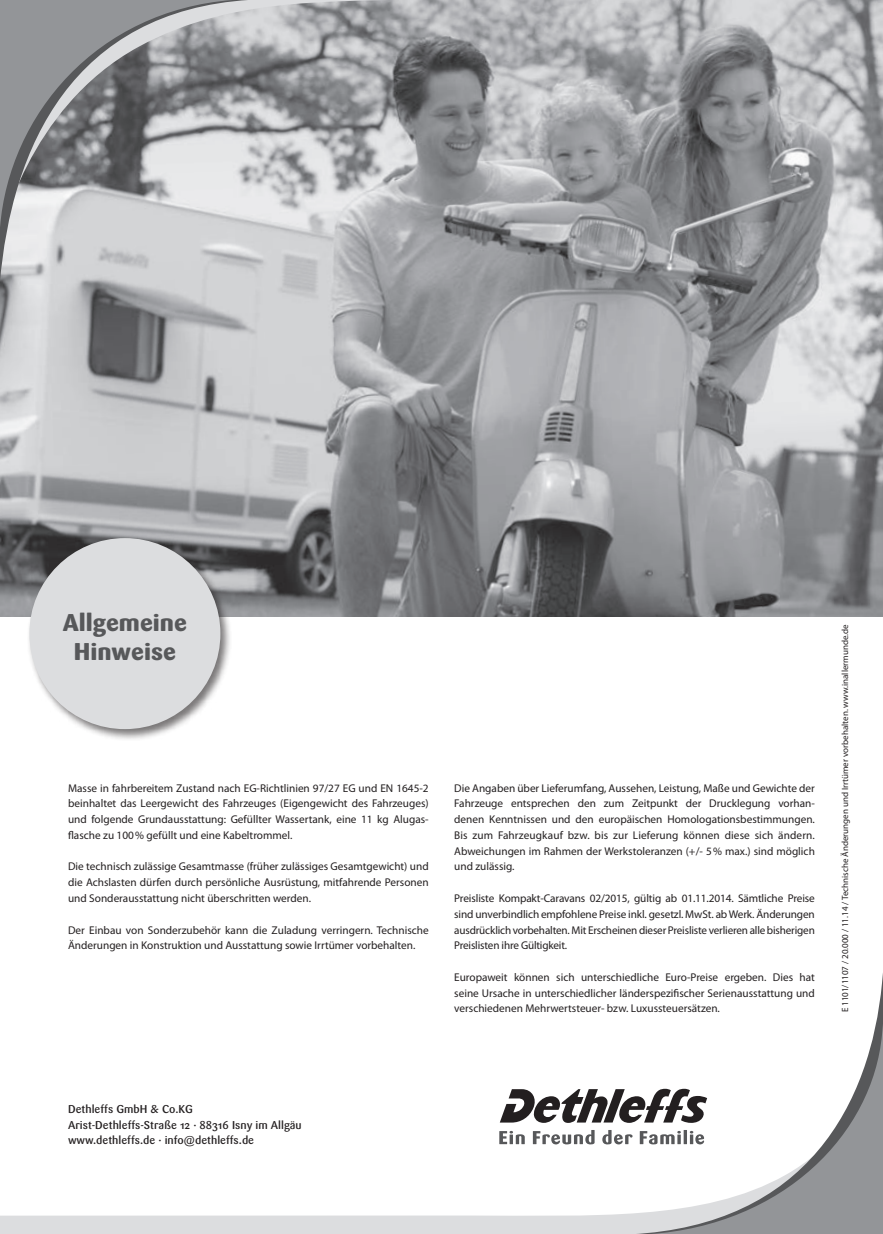
<style>
.page{position:relative;width:883px;height:1234px;background:#fff}
.page>*{position:absolute;margin:0;border:0;box-sizing:border-box;transform-origin:0 0}
.t1{font:800 24px/28.8px "Sari OT";color:#57585a;text-align:center}
.t2{font:11.25px/15.8px "Myriad Pro";color:#231f20;text-align:justify}
.t3{font:500 11.25px/15.8px "Sari OT";color:#231f20}
.t4{font:9px "Myriad Pro";color:#231f20}
</style>
<div class="page">
<img style="left:0;top:238px;width:882px;height:378px">
<div style="left:26px;top:535px;width:206px;height:205px;background:#231f20;opacity:.6"></div>
<div style="left:29px;top:538px;width:191px;height:191px;background:#dcdddf;border-radius:50%"></div>
<svg style="left:551px;top:0;width:331px;height:238px;background:#9e9fa2"></svg>
<svg style="left:0;top:432px;width:542px;height:13px;background:#b0b1b3"></svg>
<svg style="left:0;top:0;width:551px;height:432px;background:#abacae"></svg>
<div style="left:0;top:1215px;width:197px;height:18px;background:#dcdddf"></div>
<svg style="left:197px;top:984px;width:685px;height:249px"></svg>
<svg style="left:499px;top:1130px;width:25px;height:13px"></svg>
<svg style="left:532px;top:1129px;width:62px;height:15px"></svg>
<svg style="left:602px;top:1129px;width:30px;height:15px"></svg>
<svg style="left:639px;top:1130px;width:41px;height:14px"></svg>
<hr style="left:683px;top:1129px;width:3px;height:14px;background:#57585a">
<svg style="left:689px;top:1130px;width:15px;height:14px"></svg>
<svg style="left:499px;top:1088px;width:208px;height:34px"></svg>
<h1 class="t1" style="left:63px;top:607px;width:126px">Allgemeine<br>Hinweise</h1>
<p class="t2" style="left:68px;top:780px;width:362px">Masse in fahrbereitem Zustand nach EG-Richtlinien 97/27 EG und EN 1645-2 beinhaltet das Leergewicht des Fahrzeuges (Eigengewicht des Fahrzeuges) und folgende Grundausstattung: Gefüllter Wassertank, eine 11 kg Alugas&shy;flasche zu 100% gefüllt und eine Kabeltrommel.</p>
<p class="t2" style="left:68px;top:858px;width:362px">Die technisch zulässige Gesamtmasse (früher zulässiges Gesamtgewicht) und die Achslasten dürfen durch persönliche Ausrüstung, mitfahrende Personen und Sonderausstattung nicht überschritten werden.</p>
<p class="t2" style="left:68px;top:921px;width:362px">Der Einbau von Sonderzubehör kann die Zuladung verringern. Technische<br>Änderungen in Konstruktion und Ausstattung sowie Irrtümer vorbehalten.</p>
<p class="t2" style="left:454px;top:780px;width:362px">Die Angaben über Lieferumfang, Aussehen, Leistung, Maße und Gewichte der Fahrzeuge entsprechen den zum Zeitpunkt der Drucklegung vorhan&shy;denen Kenntnissen und den europäischen Homologationsbestimmungen.<br>Bis zum Fahrzeugkauf bzw. bis zur Lieferung können diese sich ändern.<br>Abweichungen im Rahmen der Werkstoleranzen (+/- 5% max.) sind möglich und zulässig.</p>
<p class="t2" style="left:454px;top:890px;width:362px">Preisliste Kompakt-Caravans 02/2015, gültig ab 01.11.2014. Sämtliche Preise sind unverbindlich empfohlene Preise inkl. gesetzl. MwSt. ab Werk. Änderungen ausdrücklich vorbehalten. Mit Erscheinen dieser Preisliste verlieren alle bisherigen Preislisten ihre Gültigkeit.</p>
<p class="t2" style="left:454px;top:969px;width:362px">Europaweit können sich unterschiedliche Euro-Preise ergeben. Dies hat seine Ursache in unterschiedlicher länderspezifischer Serienausstattung und verschiedenen Mehrwertsteuer- bzw. Luxussteuersätzen.</p>
<p class="t4" style="left:840px;top:1012px;width:389px;rotate:-90deg">E 1101/1107 / 20.000 / 11.14 / Technische Änderungen und Irrtümer vorbehalten. www.inallermunde.de</p>
<p class="t3" style="left:68px;top:1100px;width:235px">Dethleffs GmbH &amp; Co.KG<br>Arist-Dethleffs-Straße 12 ∙ 88316 Isny im Allgäu www.dethleffs.de ∙ info@dethleffs.de</p>
</div>
